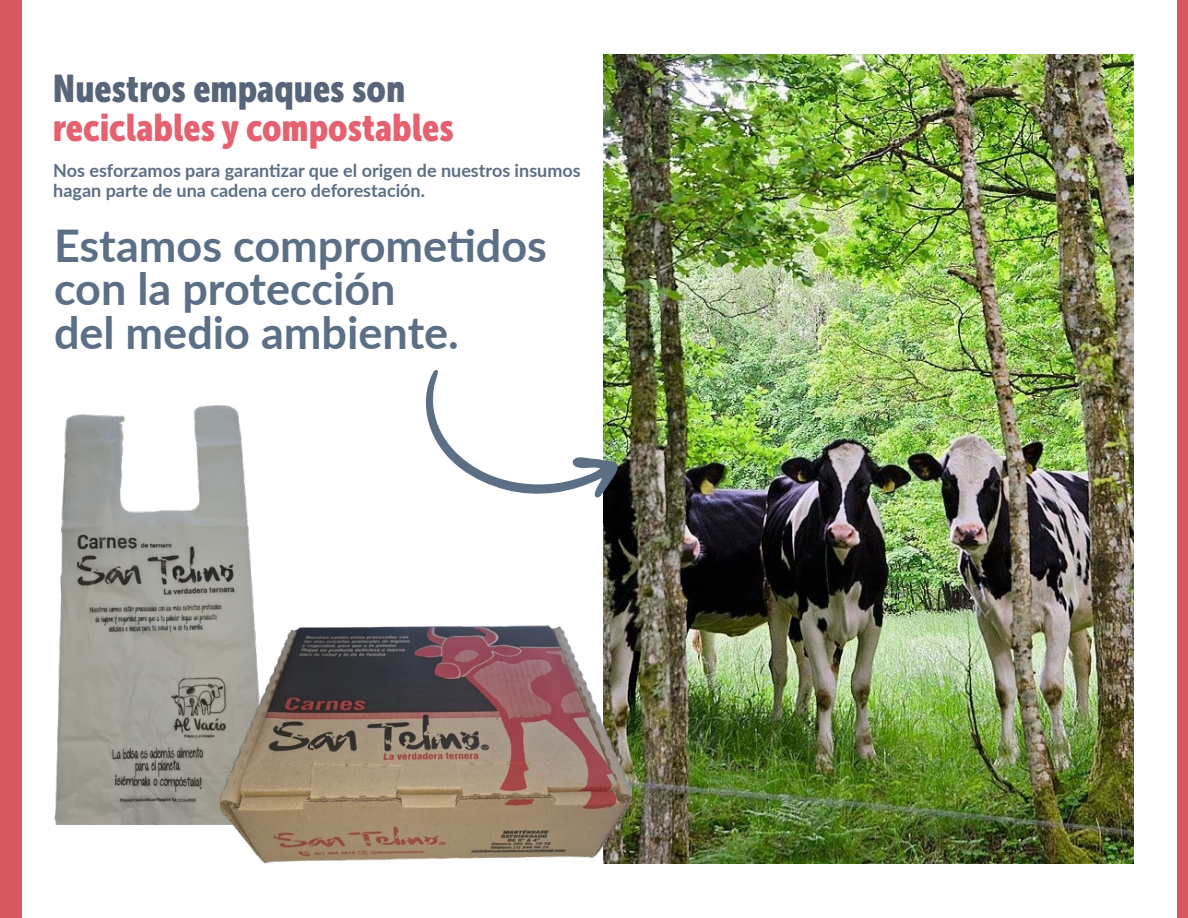
<style>
.page{position:relative;width:1188px;height:918px;background:#fff}
.page>*{position:absolute;margin:0;border:0;box-sizing:border-box;transform-origin:0 0}
.t1{font:700 45px/43.5px "Lato";color:#5c6f85}
.t2{font:38.25px "Museo Sans Condensed 900";color:#e56170}
.t3{font:38.25px "Museo Sans Condensed 900";color:#586478}
.t4{font:700 18px/19.5px "Lato";color:#5c6f85}
</style>
<div class="page">
<img style="left:603px;top:54px;width:531px;height:810px">
<div style="left:0;top:0;width:21px;height:918px;background:#d95761"></div>
<div style="left:1177px;top:0;width:11px;height:918px;background:#d95761"></div>
<svg style="left:425px;top:369px;width:197px;height:129px"></svg>
<img style="left:21px;top:370px;width:233px;height:455px">
<img style="left:221px;top:597px;width:410px;height:267px">
<h2 class="t3" style="left:53px;top:67px;width:354px">Nuestros empaques son</h2>
<h2 class="t2" style="left:53px;top:106px;width:402px">reciclables y compostables</h2>
<p class="t4" style="left:53px;top:160px;width:529px">Nos esforzamos para garantizar que el origen de nuestros insumos hagan parte de una cadena cero deforestación.</p>
<h1 class="t1" style="left:54px;top:221px;width:495px">Estamos comprometidos con la protección<br>del medio ambiente.</h1>
</div>
